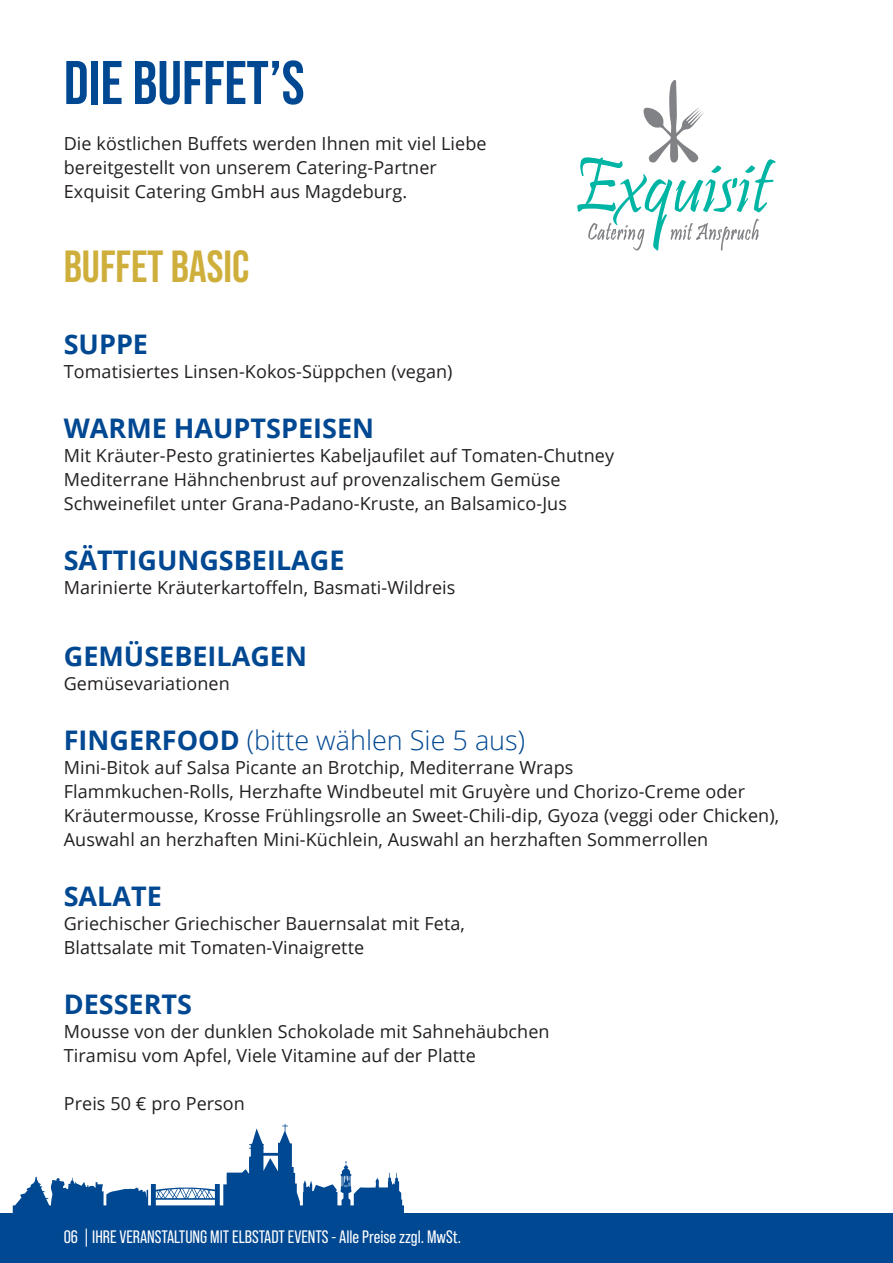
<style>
.page{position:relative;width:893px;height:1263px;background:#fff}
.page>*{position:absolute;margin:0;border:0;box-sizing:border-box;transform-origin:0 0}
.t1{font:700 61.5px "Bebas Neue Pro";color:#014892}
.t2{font:700 45px "Bebas Neue Pro";color:#cfaf3b}
.t3{font:700 27px "Open Sans";color:#014892}
.t4{font:300 27px "Open Sans";color:#014892}
.t5{font:18px/24px "Open Sans";letter-spacing:.005em;color:#231f20}
.t6{font:18px "Bebas Neue Pro";color:#fff}
.s1{font-weight:700}
</style>
<div class="page">
<div style="left:0;top:1213px;width:893px;height:50px;background:#014892"></div>
<svg style="left:13px;top:1124px;width:391px;height:89px"></svg>
<svg style="left:577px;top:80px;width:199px;height:170px"></svg>
<h1 class="t1" style="left:64px;top:48px;width:242px">DIE BUFFET’S</h1>
<p class="t5" style="left:64px;top:131px;width:424px">Die köstlichen Buffets werden Ihnen mit viel Liebe bereitgestellt von unserem Catering-Partner<br>Exquisit Catering GmbH aus Magdeburg.</p>
<h2 class="t2" style="left:64px;top:241px;width:187px">BUFFET BASIC</h2>
<h3 class="t3" style="left:64px;top:325px;width:86px">SUPPE</h3>
<p class="t5" style="left:64px;top:359px;width:390px">Tomatisiertes Linsen-Kokos-Süppchen (vegan)</p>
<h3 class="t3" style="left:64px;top:409px;width:312px">WARME HAUPTSPEISEN</h3>
<p class="t5" style="left:64px;top:443px;width:552px">Mit Kräuter-Pesto gratiniertes Kabeljaufilet auf Tomaten-Chutney<br>Mediterrane Hähnchenbrust auf provenzalischem Gemüse<br>Schweinefilet unter Grana-Padano-Kruste, an Balsamico-Jus</p>
<h3 class="t3" style="left:64px;top:541px;width:282px">SÄTTIGUNGSBEILAGE</h3>
<p class="t5" style="left:64px;top:575px;width:393px">Marinierte Kräuterkartoffeln, Basmati-Wildreis</p>
<h3 class="t3" style="left:64px;top:637px;width:245px">GEMÜSEBEILAGEN</h3>
<p class="t5" style="left:64px;top:671px;width:168px">Gemüsevariationen</p>
<h3 class="t4" style="left:64px;top:722px;width:463px"><span class="s1">FINGERFOOD</span> (bitte wählen Sie 5 aus)</h3>
<p class="t5" style="left:64px;top:755px;width:717px">Mini-Bitok auf Salsa Picante an Brotchip, Mediterrane Wraps<br>Flammkuchen-Rolls, Herzhafte Windbeutel mit Gruyère und Chorizo-Creme oder Kräutermousse, Krosse Frühlingsrolle an Sweet-Chili-dip, Gyoza (veggi oder Chicken), Auswahl an herzhaften Mini-Küchlein, Auswahl an herzhaften Sommerrollen</p>
<h3 class="t3" style="left:64px;top:877px;width:100px">SALATE</h3>
<p class="t5" style="left:64px;top:911px;width:403px">Griechischer Griechischer Bauernsalat mit Feta,<br>Blattsalate mit Tomaten-Vinaigrette</p>
<h3 class="t3" style="left:64px;top:985px;width:130px">DESSERTS</h3>
<p class="t5" style="left:64px;top:1019px;width:487px">Mousse von der dunklen Schokolade mit Sahnehäubchen<br>Tiramisu vom Apfel, Viele Vitamine auf der Platte</p>
<p class="t5" style="left:64px;top:1091px;width:183px">Preis 50 € pro Person</p>
<p class="t6" style="left:64px;top:1227px;width:399px">06 | IHRE VERANSTALTUNG MIT ELBSTADT EVENTS - Alle Preise zzgl. MwSt.</p>
</div>
